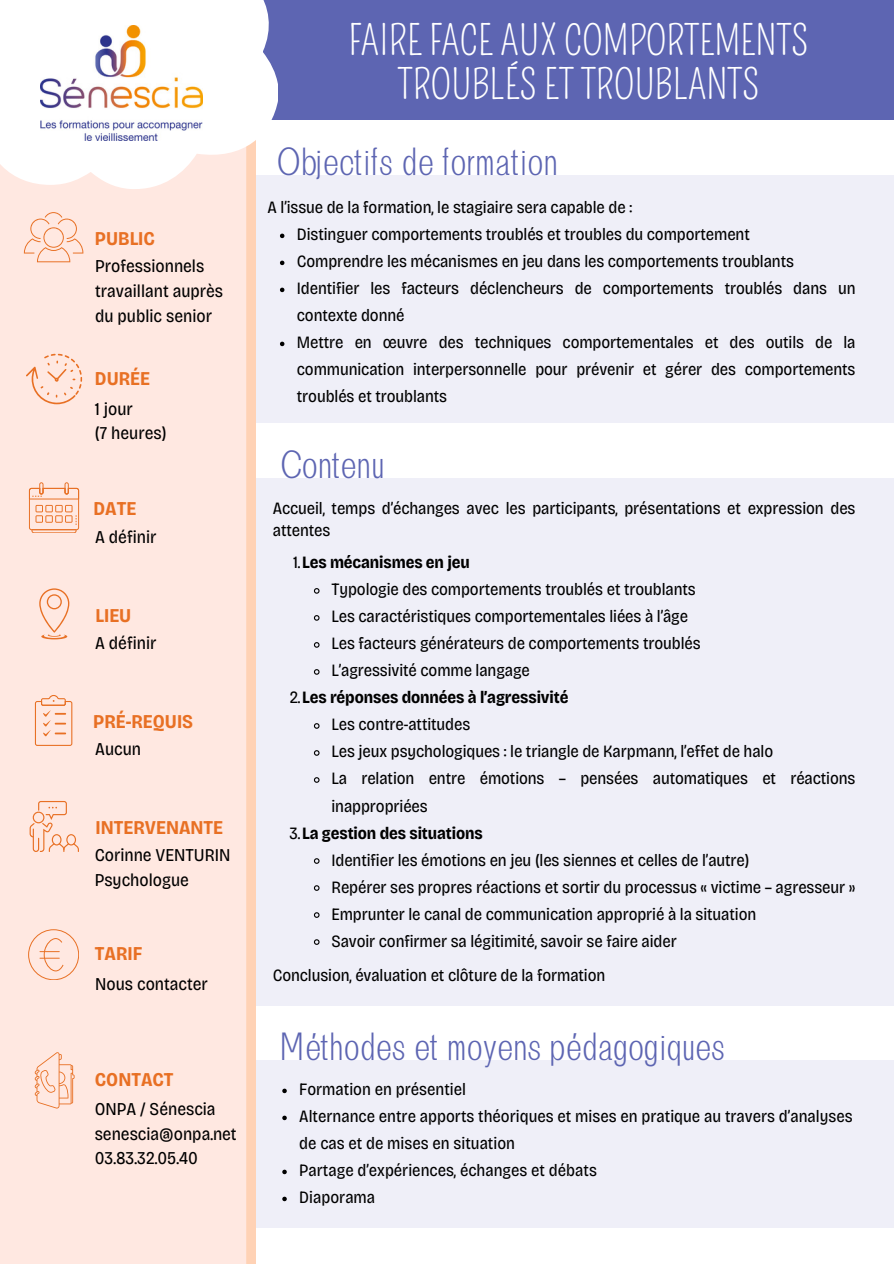
<style>
.page{position:relative;width:894px;height:1264px;background:#fff}
.page>*{position:absolute;margin:0;border:0;box-sizing:border-box;transform-origin:0 0}
.t1{font:40.5px/43.8px "Pompiere";color:#fff;text-align:center}
.t2{font:300 37.5px "Brendon";color:#5d65b2}
.t3{font:700 semi-condensed 19.5px "Bricolage Grotesque";color:#e87024}
.t4{font:semi-condensed 18px/24.8px "Bricolage Grotesque";color:#000}
.t5{font:semi-condensed 17.25px/27px "Bricolage Grotesque";letter-spacing:-.005em;color:#000}
.t6{font:700 semi-condensed 17.25px "Bricolage Grotesque";letter-spacing:-.005em;color:#000}
.s1{font-weight:400}
</style>
<div class="page">
<div style="left:231px;top:175px;width:662px;height:247px;background:#efeff8"></div>
<div style="left:231px;top:478px;width:662px;height:528px;background:#efeff8"></div>
<div style="left:231px;top:1059px;width:662px;height:168px;background:#efeff8"></div>
<div style="left:0;top:189px;width:255px;height:1074px;background:#ffe8e1"></div>
<div style="left:263px;top:0;width:630px;height:119px;background:#5d65b2"></div>
<div style="left:0;top:0;width:278px;height:189px;background:#fff"></div>
<svg style="left:30px;top:801px;width:49px;height:50px;background:#fbd6c5"></svg>
<svg style="left:26px;top:354px;width:56px;height:50px;background:#fcdacc"></svg>
<svg style="left:35px;top:695px;width:37px;height:50px;background:#fbd6c5"></svg>
<svg style="left:29px;top:483px;width:50px;height:50px;background:#f9ceb8"></svg>
<svg style="left:39px;top:588px;width:30px;height:51px;background:#fad3c0"></svg>
<svg style="left:35px;top:1052px;width:39px;height:56px;background:#fbd5c3"></svg>
<svg style="left:24px;top:212px;width:59px;height:50px;background:#fcdbcd"></svg>
<svg style="left:313px;top:588px;width:7px;height:6px"></svg>
<svg style="left:313px;top:615px;width:7px;height:6px"></svg>
<svg style="left:313px;top:642px;width:7px;height:6px"></svg>
<svg style="left:313px;top:669px;width:7px;height:6px"></svg>
<svg style="left:313px;top:723px;width:7px;height:6px"></svg>
<svg style="left:313px;top:750px;width:7px;height:6px"></svg>
<svg style="left:313px;top:777px;width:7px;height:6px"></svg>
<svg style="left:313px;top:858px;width:7px;height:6px"></svg>
<svg style="left:313px;top:885px;width:7px;height:6px"></svg>
<svg style="left:313px;top:912px;width:7px;height:6px"></svg>
<svg style="left:313px;top:939px;width:7px;height:6px"></svg>
<svg style="left:280px;top:234px;width:4px;height:4px"></svg>
<svg style="left:280px;top:261px;width:4px;height:4px"></svg>
<svg style="left:280px;top:288px;width:4px;height:4px"></svg>
<svg style="left:280px;top:342px;width:4px;height:4px"></svg>
<svg style="left:282px;top:1088px;width:5px;height:5px"></svg>
<svg style="left:282px;top:1115px;width:5px;height:5px"></svg>
<svg style="left:282px;top:1169px;width:5px;height:5px"></svg>
<svg style="left:282px;top:1196px;width:5px;height:5px"></svg>
<img style="left:40px;top:25px;width:162px;height:115px">
<svg style="left:28px;top:929px;width:51px;height:50px;background:#fcdcce"></svg>
<p class="t3" style="left:95px;top:227px;width:61px">PUBLIC</p>
<p class="t4" style="left:95px;top:254px;width:129px">Professionnels travaillant auprès du public senior</p>
<h3 class="t3" style="left:95px;top:366px;width:57px">DURÉE</h3>
<h4 class="t4" style="left:95px;top:396px;width:73px">1 jour<br>(7 heures)</h4>
<h4 class="t3" style="left:93px;top:497px;width:44px">DATE</h4>
<h4 class="t4" style="left:95px;top:524px;width:63px">A définir</h4>
<h3 class="t3" style="left:95px;top:603px;width:37px">LIEU</h3>
<h3 class="t4" style="left:95px;top:630px;width:63px">A définir</h3>
<h4 class="t3" style="left:93px;top:710px;width:101px">PRÉ-REQUIS</h4>
<h3 class="t4" style="left:95px;top:737px;width:47px">Aucun</h3>
<h1 class="t3" style="left:95px;top:815px;width:129px">INTERVENANTE</h1>
<h4 class="t4" style="left:95px;top:843px;width:137px">Corinne VENTURIN<br>Psychologue</h4>
<p class="t3" style="left:95px;top:942px;width:49px">TARIF</p>
<p class="t4" style="left:95px;top:971px;width:114px">Nous contacter</p>
<h2 class="t3" style="left:95px;top:1067px;width:80px">CONTACT</h2>
<p class="t4" style="left:95px;top:1096px;width:143px">ONPA / Sénescia senescia@onpa.net<br>03.83.32.05.40</p>
<p class="t1" style="left:348px;top:20px;width:461px">FAIRE FACE AUX COMPORTEMENTS<br>TROUBLÉS ET TROUBLANTS</p>
<p class="t2" style="left:276px;top:139px;width:283px">Objectifs de formation</p>
<p class="t5" style="left:267px;top:194px;width:366px">A l’issue de la formation, le stagiaire sera capable de :</p>
<p class="t5" style="left:297px;top:221px;width:454px">Distinguer comportements troublés et troubles du comportement</p>
<p class="t5" style="left:297px;top:248px;width:498px">Comprendre les mécanismes en jeu dans les comportements troublants</p>
<p class="t5" style="left:297px;top:275px;width:560px">Identifier les facteurs déclencheurs de comportements troublés dans un contexte donné</p>
<h2 class="t5" style="left:297px;top:329px;width:560px;text-align:justify">Mettre en œuvre des techniques comportementales et des outils de la communication interpersonnelle pour prévenir et gérer des comportements troublés et troublants</h2>
<p class="t2" style="left:279px;top:442px;width:106px">Contenu</p>
<p class="t5" style="left:273px;top:498px;width:584px;line-height:21.3px">Accueil, temps d’échanges avec les participants, présentations et expression des attentes</p>
<p class="t6" style="left:293px;top:552px;width:178px"><span class="s1">1.</span>Les mécanismes en jeu</p>
<p class="t5" style="left:331px;top:576px;width:366px">Typologie des comportements troublés et troublants</p>
<p class="t5" style="left:331px;top:603px;width:358px">Les caractéristiques comportementales liées à l’âge</p>
<p class="t5" style="left:331px;top:630px;width:370px">Les facteurs générateurs de comportements troublés</p>
<p class="t5" style="left:331px;top:657px;width:200px">L’agressivité comme langage</p>
<p class="t6" style="left:289px;top:687px;width:280px"><span class="s1">2.</span>Les réponses données à l’agressivité</p>
<p class="t5" style="left:331px;top:711px;width:140px">Les contre-attitudes</p>
<p class="t5" style="left:331px;top:738px;width:443px">Les jeux psychologiques : le triangle de Karpmann, l’effet de halo</p>
<h3 class="t5" style="left:331px;top:765px;width:525px">La relation entre émotions – pensées automatiques et réactions inappropriées</h3>
<h4 class="t6" style="left:289px;top:822px;width:195px"><span class="s1">3.</span>La gestion des situations</h4>
<h3 class="t5" style="left:331px;top:846px;width:419px">Identifier les émotions en jeu (les siennes et celles de l’autre)</h3>
<h4 class="t5" style="left:331px;top:873px;width:525px">Repérer ses propres réactions et sortir du processus « victime – agresseur »</h4>
<h3 class="t5" style="left:331px;top:900px;width:426px">Emprunter le canal de communication approprié à la situation</h3>
<h4 class="t5" style="left:331px;top:927px;width:347px">Savoir confirmer sa légitimité, savoir se faire aider</h4>
<h3 class="t5" style="left:273px;top:962px;width:334px">Conclusion, évaluation et clôture de la formation</h3>
<p class="t2" style="left:278px;top:1024px;width:447px">Méthodes et moyens pédagogiques</p>
<p class="t5" style="left:299px;top:1076px;width:168px">Formation en présentiel</p>
<p class="t5" style="left:299px;top:1103px;width:554px">Alternance entre apports théoriques et mises en pratique au travers d’analyses de cas et de mises en situation</p>
<p class="t5" style="left:299px;top:1157px;width:299px">Partage d’expériences, échanges et débats</p>
<p class="t5" style="left:299px;top:1184px;width:77px">Diaporama</p>
</div>
